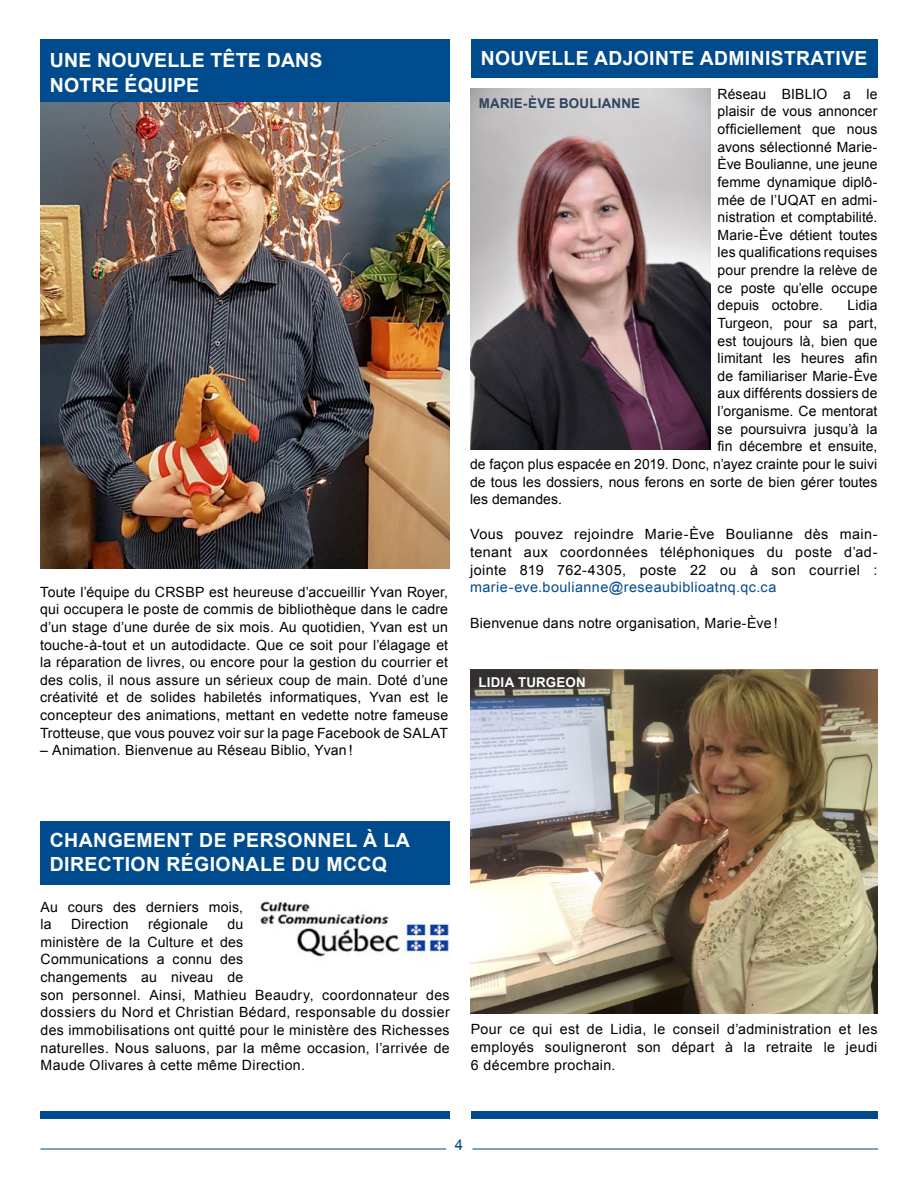
<style>
.page{position:relative;width:918px;height:1188px;background:#fff}
.page>*{position:absolute;margin:0;border:0;box-sizing:border-box;transform-origin:0 0}
.t1{font:700 19.5px/25.5px "Arial";letter-spacing:.02em;color:#fff}
.t2{font:15px "Arial";color:#00447c}
.t3{font:14.1px/17.7px "Arial";letter-spacing:.015em;color:#000;text-align:justify}
.t4{font:14.1px "Arial";letter-spacing:.03em;color:#004b8d}
.t5{font:700 13.5px "Arial";letter-spacing:.02em;color:#2f445d}
.t6{font:700 13.5px "Arial";letter-spacing:.015em;color:#fff}
</style>
<div class="page">
<hr style="left:40px;top:1149px;width:406px;height:1px;background:#00447c">
<hr style="left:472px;top:1149px;width:406px;height:1px;background:#00447c">
<div style="left:40px;top:39px;width:410px;height:64px;background:#004b8d"></div>
<div style="left:40px;top:821px;width:410px;height:64px;background:#004b8d"></div>
<img style="left:40px;top:103px;width:410px;height:465px">
<img style="left:259px;top:901px;width:191px;height:56px">
<img style="left:470px;top:670px;width:408px;height:343px">
<div style="left:40px;top:1111px;width:410px;height:8px;background:#004b8d"></div>
<div style="left:471px;top:1111px;width:407px;height:8px;background:#004b8d"></div>
<img style="left:471px;top:89px;width:240px;height:360px">
<div style="left:472px;top:39px;width:406px;height:39px;background:#004b8d"></div>
<h1 class="t1" style="left:50px;top:47px;width:274px">UNE NOUVELLE TÊTE DANS<br>NOTRE ÉQUIPE</h1>
<p class="t3" style="left:40px;top:583px;width:410px">Toute l’équipe du CRSBP est heureuse d’accueillir Yvan Royer, qui occupera le poste de commis de bibliothèque dans le cadre d’un stage d’une durée de six mois. Au quotidien, Yvan est un touche-à-tout et un autodidacte. Que ce soit pour l’élagage et la réparation de livres, ou encore pour la gestion du courrier et des colis, il nous assure un sérieux coup de main. Doté d’une créativité et de solides habiletés informatiques, Yvan est le concepteur des animations, mettant en vedette notre fameuse Trotteuse, que vous pouvez voir sur la page Facebook de SALAT</p>
<p class="t3" style="left:40px;top:742px;width:314px">– Animation. Bienvenue au Réseau Biblio, Yvan !</p>
<h1 class="t1" style="left:481px;top:45px;width:388px">NOUVELLE ADJOINTE ADMINISTRATIVE</h1>
<p class="t5" style="left:479px;top:96px;width:163px">MARIE-ÈVE BOULIANNE</p>
<p class="t3" style="left:718px;top:85px;width:161px">Réseau BIBLIO a le plaisir de vous annoncer officiellement que nous avons sélectionné Marie-Ève Boulianne, une jeune femme dynamique diplô&shy;mée de l’UQAT en admi&shy;nistration et comptabilité.<br>Marie-Ève détient toutes les qualifications requises pour prendre la relève de ce poste qu’elle occupe depuis octobre.</p>
<p class="t3" style="left:848px;top:297px;width:31px">Lidia</p>
<p class="t3" style="left:718px;top:314px;width:161px">Turgeon, pour sa part,</p>
<p class="t3" style="left:718px;top:332px;width:161px">est toujours là, bien que</p>
<p class="t3" style="left:718px;top:349px;width:161px">limitant les heures afin</p>
<p class="t3" style="left:718px;top:367px;width:161px">de familiariser Marie-Ève</p>
<p class="t3" style="left:718px;top:385px;width:161px">aux différents dossiers de</p>
<p class="t3" style="left:718px;top:402px;width:161px">l’organisme. Ce mentorat</p>
<p class="t3" style="left:718px;top:420px;width:161px">se poursuivra jusqu’à la</p>
<p class="t3" style="left:718px;top:438px;width:161px">fin décembre et ensuite,</p>
<p class="t3" style="left:470px;top:455px;width:409px">de façon plus espacée en 2019. Donc, n’ayez crainte pour le suivi</p>
<p class="t3" style="left:470px;top:473px;width:409px">de tous les dossiers, nous ferons en sorte de bien gérer toutes</p>
<p class="t3" style="left:470px;top:490px;width:94px">les demandes.</p>
<p class="t3" style="left:470px;top:526px;width:409px">Vous pouvez rejoindre Marie-Ève Boulianne dès main&shy;tenant aux coordonnées téléphoniques du poste d’ad&shy;jointe 819 762-4305, poste 22 ou à son courriel :</p>
<p class="t4" style="left:470px;top:580px;width:308px">marie-eve.boulianne@reseaubiblioatnq.qc.ca</p>
<p class="t3" style="left:470px;top:614px;width:309px">Bienvenue dans notre organisation, Marie-Ève !</p>
<p class="t6" style="left:478px;top:675px;width:109px">LIDIA TURGEON</p>
<h1 class="t1" style="left:50px;top:828px;width:362px;line-height:24px">CHANGEMENT DE PERSONNEL À LA<br>DIRECTION RÉGIONALE DU MCCQ</h1>
<p class="t3" style="left:41px;top:898px;width:204px">Au cours des derniers mois, la</p>
<p class="t3" style="left:71px;top:915px;width:59px">Direction</p>
<p class="t3" style="left:148px;top:915px;width:61px">régionale</p>
<p class="t3" style="left:41px;top:916px;width:411px;text-align:left;text-indent:187px">du<br>ministère de la Culture et des<br>Communications a connu des<br>changements au niveau de<br>son personnel. Ainsi, Mathieu Beaudry, coordonnateur des dossiers du Nord et Christian Bédard, responsable du dossier des immobilisations ont quitté pour le ministère des Richesses naturelles. Nous saluons, par la même occasion, l’arrivée de Maude Olivares à cette même Direction.</p>
<p class="t3" style="left:471px;top:1021px;width:408px">Pour ce qui est de Lidia, le conseil d’administration et les employés souligneront son départ à la retraite le jeudi 6 décembre prochain.</p>
<p class="t2" style="left:455px;top:1136px;width:10px">4</p>
</div>
